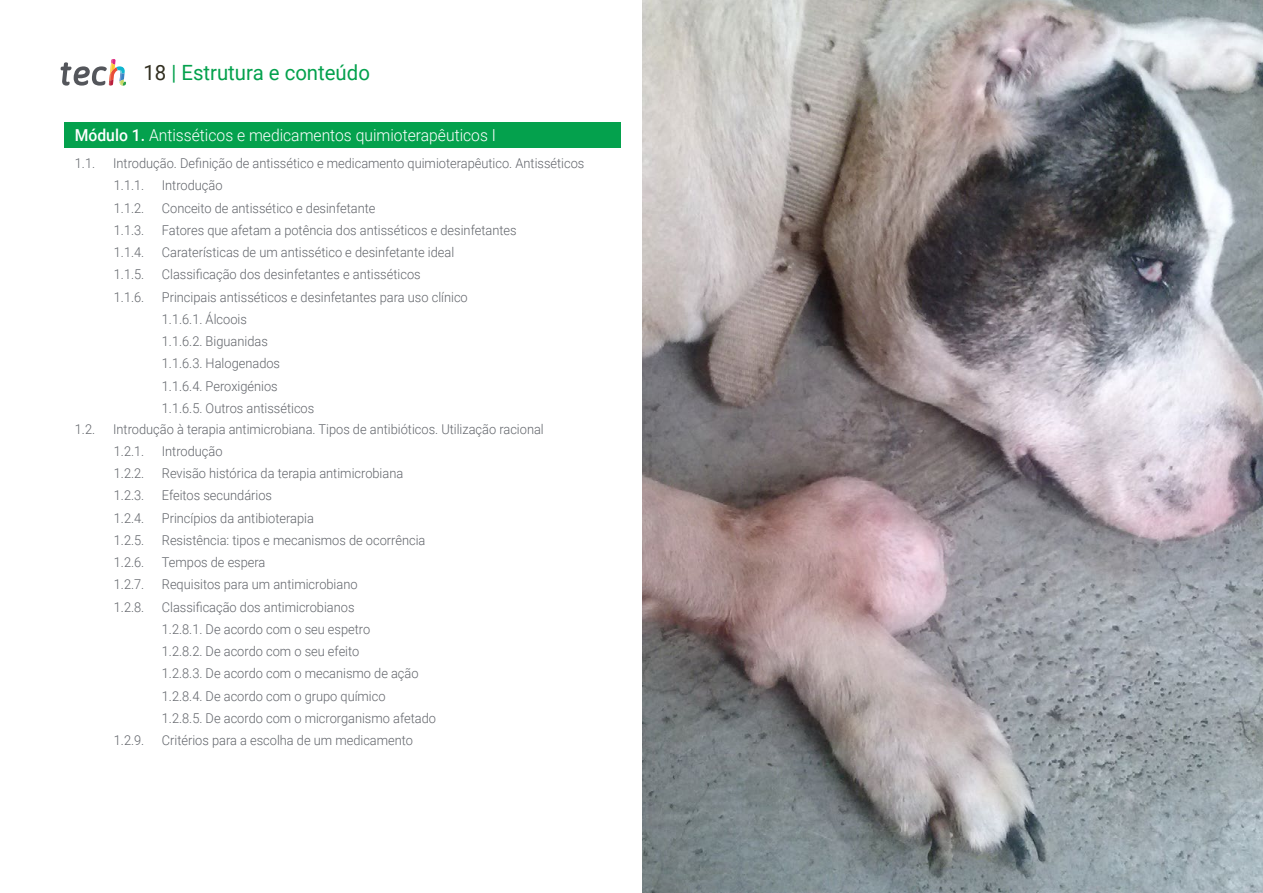
<style>
.page{position:relative;width:1263px;height:893px;background:#fff}
.page>*{position:absolute;margin:0;border:0;box-sizing:border-box;transform-origin:0 0}
.t1{font:21px "Roboto";color:#04a14d}
.t2{font:300 16.5px "Roboto";color:#fff;scale:.95 1}
.t3{font:300 13.5px/22.2px "Roboto";color:#61646a;scale:.95 1}
.s1{color:#312e20}
.s2{font-weight:500}
</style>
<div class="page">
<div style="left:64px;top:122px;width:557px;height:25px;background:#04a14d"></div>
<svg style="left:61px;top:59px;width:65px;height:27px"></svg>
<img style="left:642px;top:0;width:621px;height:893px">
<h1 class="t1" style="left:144px;top:57px;width:228px"><span class="s1">18</span> | Estrutura e conteúdo</h1>
<p class="t2" style="left:75px;top:124px;width:445px"><span class="s2">Módulo 1.</span> Antisséticos e medicamentos quimioterapêuticos I</p>
<p class="t3" style="left:75px;top:152px;width:23px">1.1.</p>
<p class="t3" style="left:113px;top:152px;width:498px">Introdução. Definição de antissético e medicamento quimioterapêutico. Antisséticos<br>1.1.1.</p>
<p class="t3" style="left:162px;top:174px;width:65px">Introdução</p>
<p class="t3" style="left:114px;top:196px;width:34px">1.1.2.</p>
<p class="t3" style="left:162px;top:196px;width:226px">Conceito de antissético e desinfetante</p>
<p class="t3" style="left:114px;top:218px;width:34px">1.1.3.</p>
<p class="t3" style="left:162px;top:218px;width:375px">Fatores que afetam a potência dos antisséticos e desinfetantes</p>
<p class="t3" style="left:114px;top:241px;width:34px">1.1.4.</p>
<p class="t3" style="left:162px;top:241px;width:309px">Caraterísticas de um antissético e desinfetante ideal</p>
<p class="t3" style="left:114px;top:263px;width:34px">1.1.5.</p>
<p class="t3" style="left:162px;top:263px;width:274px">Classificação dos desinfetantes e antisséticos</p>
<p class="t3" style="left:114px;top:285px;width:34px">1.1.6.</p>
<p class="t3" style="left:162px;top:285px;width:324px">Principais antisséticos e desinfetantes para uso clínico<br>1.1.6.1. Álcoois<br>1.1.6.2. Biguanidas<br>1.1.6.3. Halogenados<br>1.1.6.4. Peroxigénios<br>1.1.6.5. Outros antisséticos</p>
<p class="t3" style="left:75px;top:417px;width:23px">1.2.</p>
<p class="t3" style="left:113px;top:417px;width:455px">Introdução à terapia antimicrobiana. Tipos de antibióticos. Utilização racional<br>1.2.1.</p>
<p class="t3" style="left:162px;top:439px;width:65px">Introdução</p>
<p class="t3" style="left:114px;top:462px;width:34px">1.2.2.</p>
<p class="t3" style="left:162px;top:462px;width:256px">Revisão histórica da terapia antimicrobiana</p>
<p class="t3" style="left:114px;top:484px;width:34px">1.2.3.</p>
<p class="t3" style="left:162px;top:484px;width:118px">Efeitos secundários</p>
<p class="t3" style="left:114px;top:506px;width:34px">1.2.4.</p>
<p class="t3" style="left:162px;top:506px;width:162px">Princípios da antibioterapia</p>
<p class="t3" style="left:114px;top:528px;width:34px">1.2.5.</p>
<p class="t3" style="left:162px;top:528px;width:279px">Resistência: tipos e mecanismos de ocorrência</p>
<p class="t3" style="left:114px;top:551px;width:34px">1.2.6.</p>
<p class="t3" style="left:162px;top:551px;width:111px">Tempos de espera</p>
<p class="t3" style="left:114px;top:573px;width:34px">1.2.7.</p>
<p class="t3" style="left:162px;top:573px;width:208px">Requisitos para um antimicrobiano</p>
<p class="t3" style="left:114px;top:595px;width:34px">1.2.8.</p>
<p class="t3" style="left:162px;top:595px;width:290px">Classificação dos antimicrobianos<br>1.2.8.1. De acordo com o seu espetro<br>1.2.8.2. De acordo com o seu efeito<br>1.2.8.3. De acordo com o mecanismo de ação 1.2.8.4. De acordo com o grupo químico<br>1.2.8.5. De acordo com o microrganismo afetado</p>
<p class="t3" style="left:114px;top:729px;width:34px">1.2.9.</p>
<p class="t3" style="left:162px;top:729px;width:266px">Critérios para a escolha de um medicamento</p>
</div>
